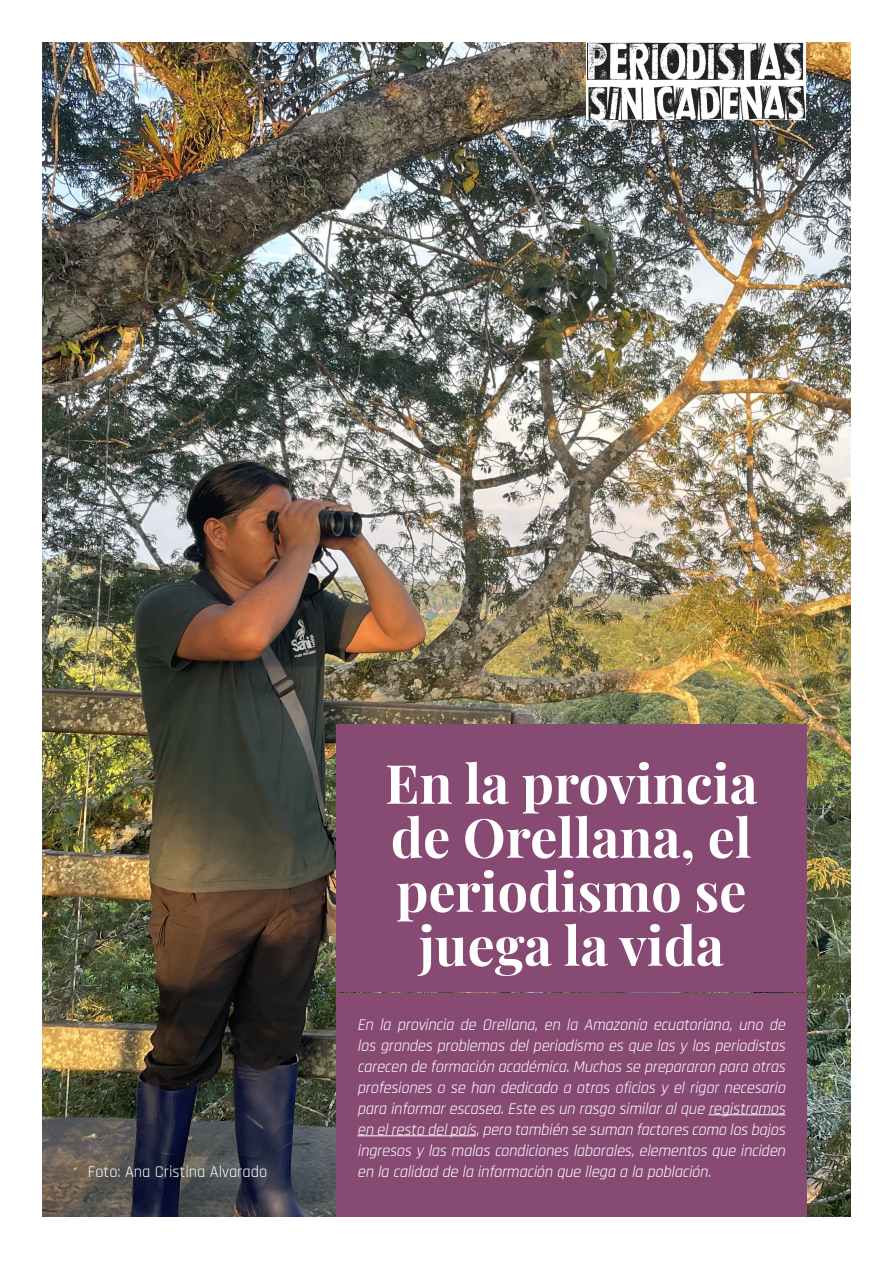
<style>
.page{position:relative;width:893px;height:1263px;background:#fff}
.page>*{position:absolute;margin:0;border:0;box-sizing:border-box;transform-origin:0 0}
.t1{font:700 54px/54px "Playfair Display";color:#fff;text-align:center}
.parrafo{font:italic 16.5px/21px "Rajdhani";color:#fff;text-align:justify}
.parrafo-2{font:16.5px "Rajdhani";color:#fff}
</style>
<div class="page">
<img style="left:42px;top:43px;width:808px;height:1173px">
<div style="left:336px;top:724px;width:470px;height:268px;background:#874a73"></div>
<img style="left:587px;top:43px;width:218px;height:77px">
<div style="left:336px;top:993px;width:470px;height:223px;background:#874a73"></div>
<hr style="left:708px;top:1114px;width:77px;height:1px;background:#fff">
<hr style="left:357px;top:1135px;width:119px;height:1px;background:#fff">
<h2 class="t1" style="left:385px;top:752px;width:374px">En la provincia de Orellana, el periodismo se juega la vida</h2>
<p class="parrafo" style="left:357px;top:1014px;width:433px">En la provincia de Orellana, en la Amazonía ecuatoriana, uno de los grandes problemas del periodismo es que las y los periodistas carecen de formación académica.Muchosse prepararon para otras profesiones o se han dedicado a otros oficios y el rigor necesario para informarescasea.Este esun rasgo similaralque registramos en elresto delpaís,pero también se suman factorescomo losbajos ingresos y las malas condiciones laborales, elementos que inciden</p>
<p class="parrafo-2" style="left:88px;top:1162px;width:181px">Foto: Ana Cristina Alvarado</p>
<p class="parrafo" style="left:357px;top:1161px;width:359px">en la calidad de la información que llega a la población.</p>
</div>
